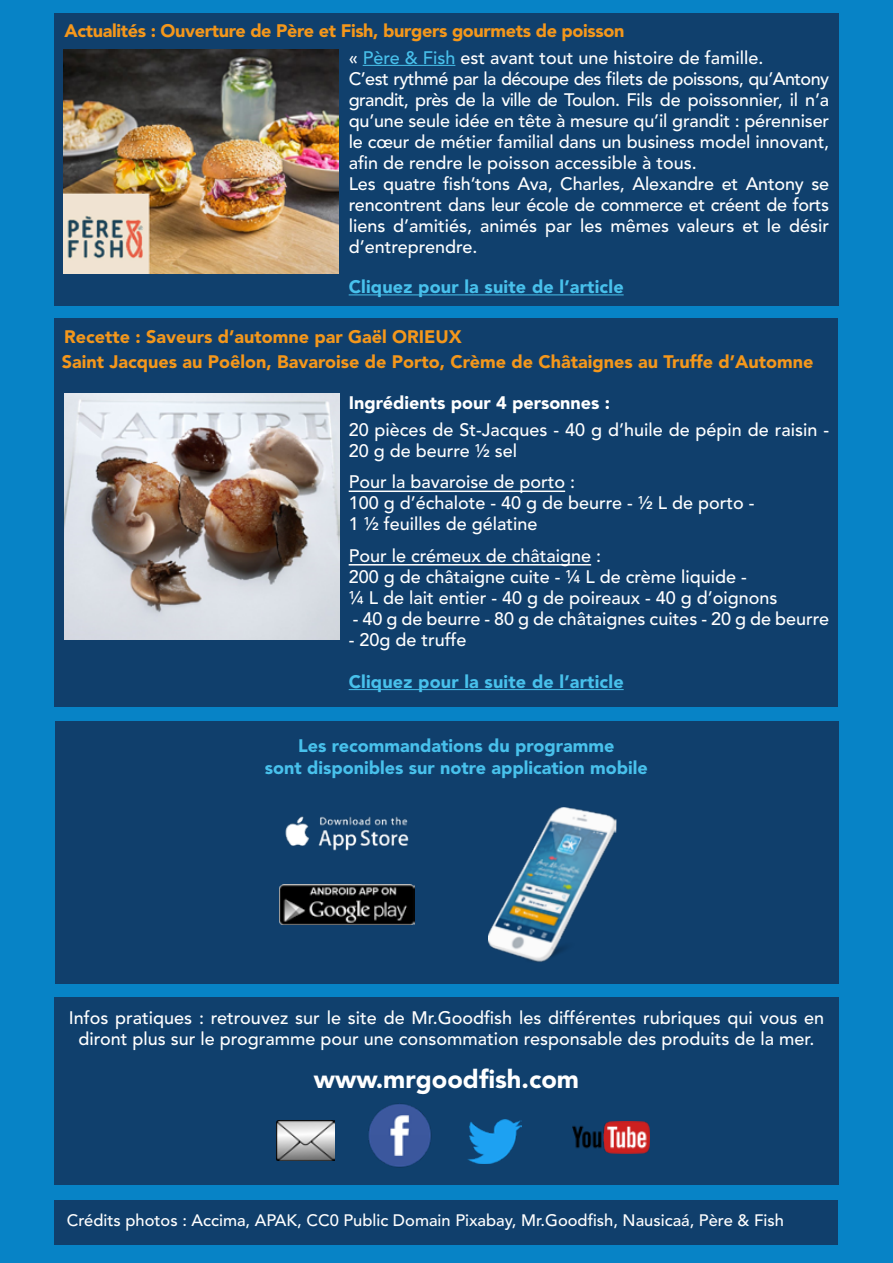
<style>
.page{position:relative;width:893px;height:1263px;background:#0783c6}
.page>*{position:absolute;margin:0;border:0;box-sizing:border-box;transform-origin:0 0}
.t1{font:900 25.5px "Avenir LT Std";color:#fff}
.t2{font:500 18px/21px "Avenir LT Std";color:#fff}
.t3{font:900 18px/21.6px "Avenir LT Std";color:#48c1ec;text-align:center}
.t4{font:900 18px "Avenir LT Std";color:#f4971b}
.t5{font:900 18px/26.5px "Avenir LT Std";letter-spacing:-.02em;color:#f4971b}
.t6{font:900 18px "Avenir LT Std";color:#fff}
.t7{font:500 16.5px "Avenir LT Std";color:#fff}
.s1{font-weight:500;color:#fff}
.s2{font-weight:500;color:#48c1ec}
</style>
<div class="page">
<div style="left:54px;top:13px;width:785px;height:292px;background:#10406d"></div>
<img style="left:64px;top:49px;width:274px;height:225px">
<hr style="left:363px;top:65px;width:92px;height:1px;background:#48c1ec">
<hr style="left:349px;top:294px;width:275px;height:1px;background:#48c1ec">
<div style="left:54px;top:318px;width:783px;height:389px;background:#103f6c"></div>
<hr style="left:349px;top:490px;width:216px;height:2px;background:#fff">
<hr style="left:349px;top:564px;width:242px;height:1px;background:#fff">
<hr style="left:349px;top:689px;width:275px;height:1px;background:#48c1ec">
<img style="left:64px;top:393px;width:275px;height:247px">
<div style="left:55px;top:721px;width:784px;height:262px;background:#103f6c"></div>
<img style="left:488px;top:807px;width:129px;height:155px">
<img style="left:285px;top:816px;width:124px;height:35px">
<img style="left:279px;top:885px;width:135px;height:40px">
<div style="left:54px;top:997px;width:785px;height:187px;background:#10406d"></div>
<img style="left:468px;top:1119px;width:54px;height:44px">
<img style="left:572px;top:1121px;width:77px;height:33px">
<img style="left:277px;top:1120px;width:58px;height:40px">
<img style="left:368px;top:1103px;width:63px;height:65px">
<div style="left:54px;top:1200px;width:784px;height:45px;background:#103f6c"></div>
<p class="t5" style="left:349px;top:17px;width:416px;text-indent:-284px">Actualités : Ouverture de Père et Fish, burgers gourmets de poisson<br><span class="s1">«</span> <span class="s2">Père &amp; Fish</span> <span class="s1">est avant tout une histoire de famille.</span></p>
<p class="t2" style="left:349px;top:68px;width:482px">C’est rythmé par la découpe des filets de poissons, qu’Antony grandit, près de la ville de Toulon. Fils de poissonnier, il n’a qu’une seule idée en tête à mesure qu’il grandit : pérenniser le cœur de métier familial dans un business model innovant, afin de rendre le poisson accessible à tous.<br>Les quatre fish’tons Ava, Charles, Alexandre et Antony se rencontrent dans leur école de commerce et créent de forts liens d’amitiés, animés par les mêmes valeurs et le désir d’entreprendre.</p>
<p class="t3" style="left:349px;top:276px;width:276px">Cliquez pour la suite de l’article</p>
<p class="t4" style="left:64px;top:326px;width:399px">Recette : Saveurs d’automne par Gaël ORIEUX</p>
<p class="t4" style="left:62px;top:351px;width:753px">Saint Jacques au Poêlon, Bavaroise de Porto, Crème de Châtaignes au Truffe d’Automne</p>
<p class="t6" style="left:349px;top:392px;width:263px">Ingrédients pour 4 personnes :</p>
<p class="t2" style="left:349px;top:419px;width:482px">20 pièces de St-Jacques - 40 g d’huile de pépin de raisin -<br>20 g de beurre ½ sel</p>
<p class="t2" style="left:349px;top:472px;width:407px">Pour la bavaroise de porto :<br>100 g d’échalote - 40 g de beurre - ½ L de porto -<br>1 ½ feuilles de gélatine</p>
<p class="t2" style="left:349px;top:545px;width:430px">Pour le crémeux de châtaigne :<br>200 g de châtaigne cuite - ¼ L de crème liquide -<br>¼ L de lait entier - 40 g de poireaux - 40 g d’oignons</p>
<p class="t2" style="left:353px;top:608px;width:478px">- 40 g de beurre - 80 g de châtaignes cuites - 20 g de beurre</p>
<p class="t2" style="left:349px;top:629px;width:119px">- 20g de truffe</p>
<p class="t3" style="left:349px;top:671px;width:276px">Cliquez pour la suite de l’article</p>
<p class="t3" style="left:265px;top:735px;width:384px">Les recommandations du programme<br>sont disponibles sur notre application mobile</p>
<p class="t2" style="left:69px;top:1007px;width:757px;line-height:21.6px;text-align:center">Infos pratiques : retrouvez sur le site de Mr.Goodfish les différentes rubriques qui vous en diront plus sur le programme pour une consommation responsable des produits de la mer.</p>
<h1 class="t1" style="left:314px;top:1063px;width:267px">www.mrgoodfish.com</h1>
<p class="t7" style="left:67px;top:1211px;width:719px">Crédits photos : Accima, APAK, CC0 Public Domain Pixabay, Mr.Goodfish, Nausicaá, Père &amp; Fish</p>
</div>
